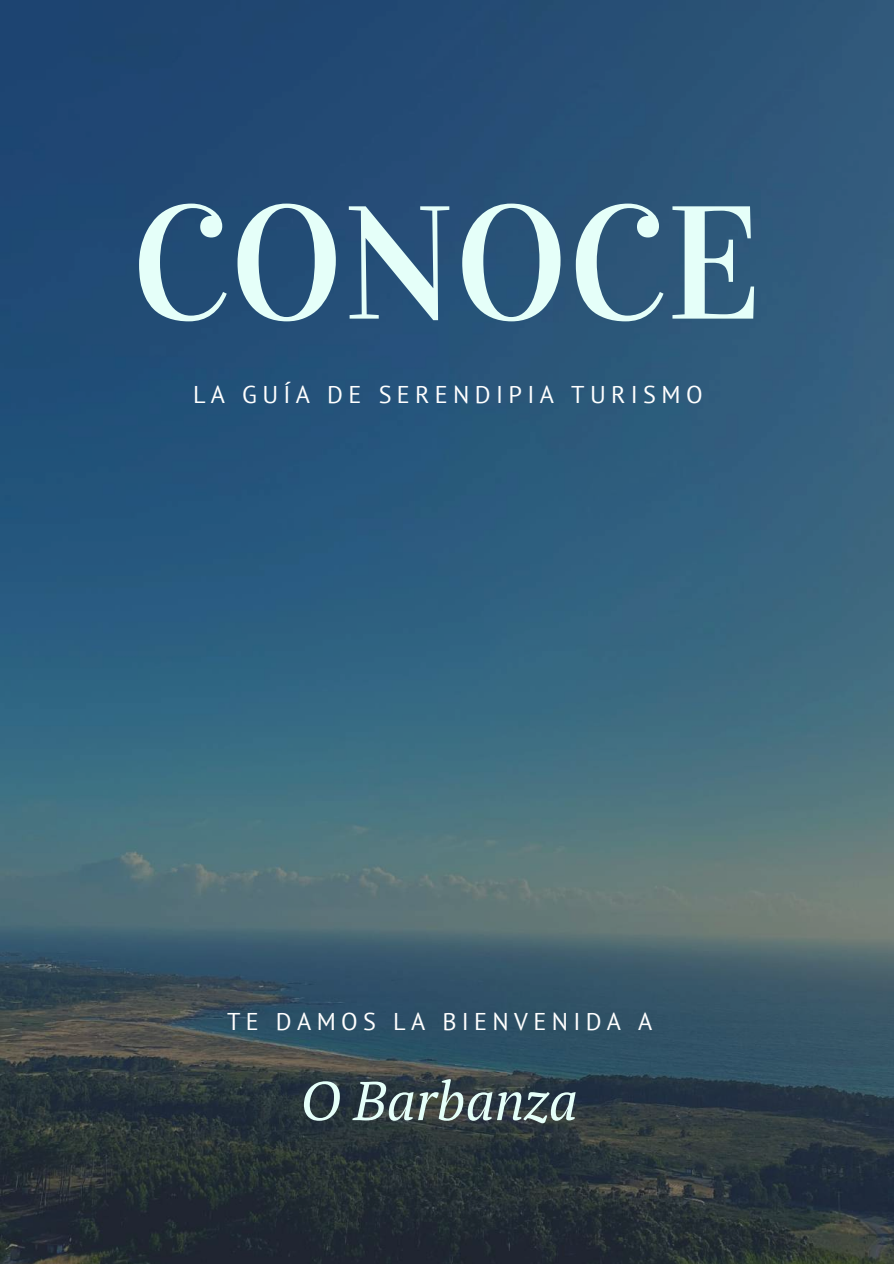
<style>
.page{position:relative;width:894px;height:1264px;background:#fff}
.page>*{position:absolute;margin:0;border:0;box-sizing:border-box;transform-origin:0 0}
.t1{font:161.1px "Vidaloka";color:#e5fff9}
.t2{font:italic 54.6px "PT Serif";color:#e5fff9}
.t3{font:24.3px "PT Sans";letter-spacing:.22em;color:#fff}
</style>
<div class="page">
<img style="left:0;top:0;width:893px;height:1263px">
<h1 class="t1" style="left:131px;top:167px;width:631px">CONOCE</h1>
<p class="t3" style="left:193px;top:378px;width:511px">LA GUÍA DE SERENDIPIA TURISMO</p>
<p class="t3" style="left:227px;top:1005px;width:427px">TE DAMOS LA BIENVENIDA A</p>
<h2 class="t2" style="left:300px;top:1063px;width:279px">O Barbanza</h2>
</div>
